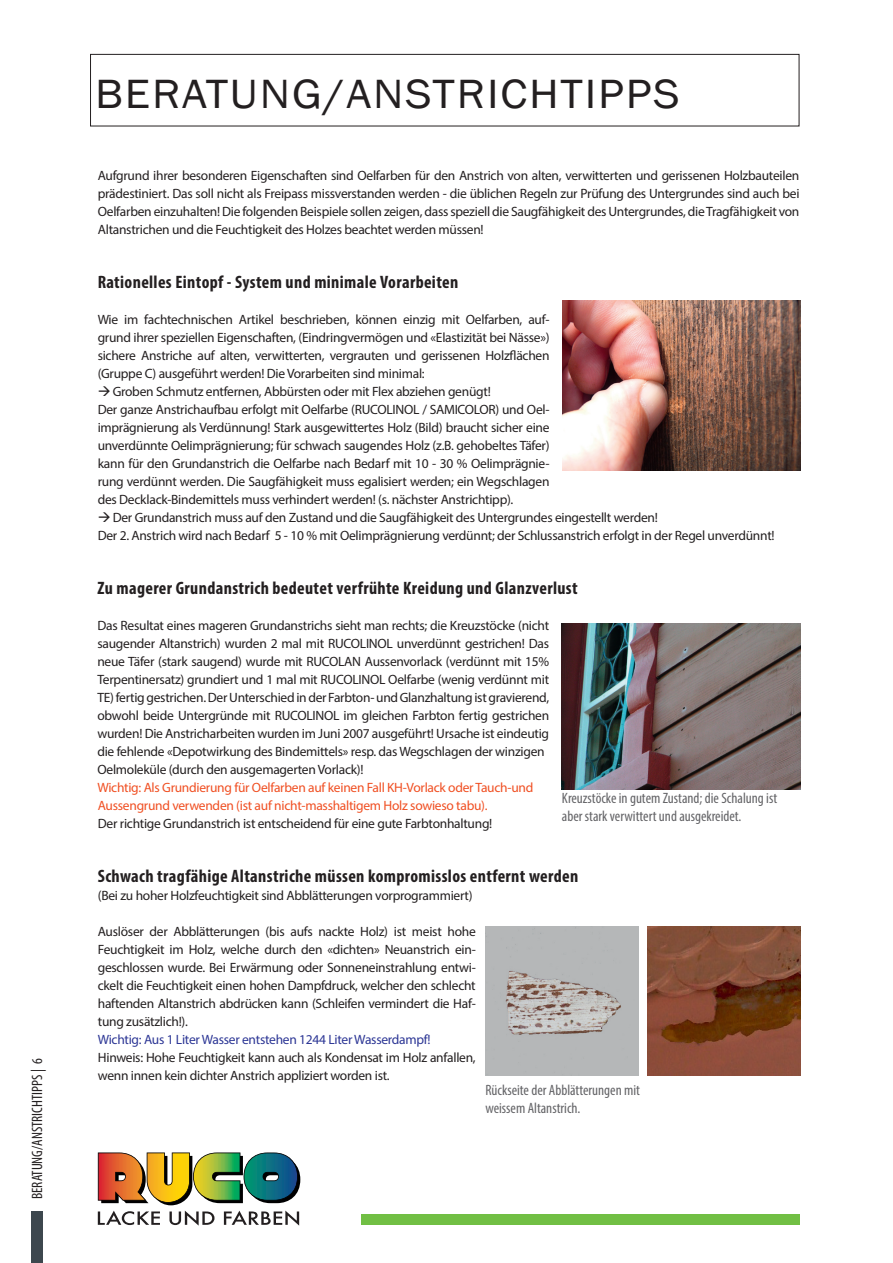
<style>
.page{position:relative;width:893px;height:1263px;background:#fff}
.page>*{position:absolute;margin:0;border:0;box-sizing:border-box;transform-origin:0 0}
.t1{font:42px "Franklin Gothic";letter-spacing:.04em;color:#231f20;scale:1.1 1}
.t2{font:700 condensed 18px "Myriad Pro";letter-spacing:.02em;color:#231f20}
.t3{font:condensed 15px/18px "Myriad Pro";color:#636366}
.t4{font:condensed 15px "Myriad Pro";color:#231f20}
.t5{font:13.5px/18px "Myriad Pro";letter-spacing:-.02em;color:#231f20}
.t6{font:13.5px "Myriad Pro";letter-spacing:-.02em;color:#f04f22}
.t7{font:13.5px "Myriad Pro";letter-spacing:-.02em;color:#2c3695}
</style>
<div class="page">
<div style="left:31px;top:1212px;width:12px;height:51px;background:#3d474e"></div>
<div style="left:361px;top:1214px;width:438px;height:11px;background:#71bf44"></div>
<div style="left:90px;top:54px;width:709px;height:72px;border:1px solid #231f20"></div>
<svg style="left:98px;top:1152px;width:202px;height:73px"></svg>
<img style="left:485px;top:926px;width:153px;height:149px">
<img style="left:562px;top:300px;width:238px;height:171px">
<img style="left:562px;top:624px;width:238px;height:165px">
<img style="left:647px;top:926px;width:153px;height:149px">
<p class="t4" style="left:28px;top:1199px;width:142px;rotate:-90deg">BERATUNG/ANSTRICHTIPPS | 6</p>
<h1 class="t1" style="left:95px;top:68px;width:533px">BERATUNG/ANSTR ICHTIPPS</h1>
<p class="t5" style="left:98px;top:166px;width:703px;text-align:justify">Aufgrund ihrer besonderen Eigenschaften sind Oelfarben für den Anstrich von alten, verwitterten und gerissenen Holzbauteilen prädestiniert. Das soll nicht als Freipass missverstanden werden - die üblichen Regeln zur Prüfung des Untergrundes sind auch bei Oelfarben einzuhalten! Die folgenden Beispiele sollen zeigen, dass speziell die Saugfähigkeit des Untergrundes, die Tragfähigkeit von Altanstrichen und die Feuchtigkeit des Holzes beachtet werden müssen!</p>
<h2 class="t2" style="left:98px;top:271px;width:362px">Rationelles Eintopf - System und minimale Vorarbeiten</h2>
<p class="t5" style="left:98px;top:310px;width:453px;text-align:justify">Wie im fachtechnischen Artikel beschrieben, können einzig mit Oelfarben, auf&shy;grund ihrer speziellen Eigenschaften, (Eindringvermögen und «Elastizität bei Nässe») sichere Anstriche auf alten, verwitterten, vergrauten und gerissenen Holzflächen (Gruppe C) ausgeführt werden! Die Vorarbeiten sind minimal:</p>
<p class="t5" style="left:98px;top:382px;width:453px">→Groben Schmutz entfernen, Abbürsten oder mit Flex abziehen genügt!<br>Der ganze Anstrichaufbau erfolgt mit Oelfarbe (RUCOLINOL / SAMICOLOR) und Oel&shy;imprägnierung als Verdünnung! Stark ausgewittertes Holz (Bild) braucht sicher eine unverdünnte Oelimprägnierung; für schwach saugendes Holz (z.B. gehobeltes Täfer) kann für den Grundanstrich die Oelfarbe nach Bedarf mit 10 - 30 % Oelimprägnie&shy;rung verdünnt werden. Die Saugfähigkeit muss egalisiert werden; ein Wegschlagen des Decklack-Bindemittels muss verhindert werden! (s. nächster Anstrichtipp).</p>
<p class="t5" style="left:98px;top:508px;width:678px">→Der Grundanstrich muss auf den Zustand und die Saugfähigkeit des Untergrundes eingestellt werden!<br>Der 2. Anstrich wird nach Bedarf 5 - 10 % mit Oelimprägnierung verdünnt; der Schlussanstrich erfolgt in der Regel unverdünnt!</p>
<h2 class="t2" style="left:97px;top:577px;width:482px">Zu magerer Grundanstrich bedeutet verfrühte Kreidung und Glanzverlust</h2>
<p class="t5" style="left:97px;top:616px;width:453px">Das Resultat eines mageren Grundanstrichs sieht man rechts; die Kreuzstöcke (nicht saugender Altanstrich) wurden 2 mal mit RUCOLINOL unverdünnt gestrichen! Das neue Täfer (stark saugend) wurde mit RUCOLAN Aussenvorlack (verdünnt mit 15% Terpentinersatz) grundiert und 1 mal mit RUCOLINOL Oelfarbe (wenig verdünnt mit TE) fertig gestrichen. Der Unterschied in der Farbton- und Glanzhaltung ist gravierend, obwohl beide Untergründe mit RUCOLINOL im gleichen Farbton fertig gestrichen wurden! Die Anstricharbeiten wurden im Juni 2007 ausgeführt! Ursache ist eindeutig die fehlende «Depotwirkung des Bindemittels» resp. das Wegschlagen der winzigen Oelmoleküle (durch den ausgemagerten Vorlack)!</p>
<p class="t6" style="left:97px;top:779px;width:437px">Wichtig: Als Grundierung für Oelfarben auf keinen Fall KH-Vorlack oder Tauch-und</p>
<p class="t3" style="left:562px;top:789px;width:217px">Kreuzstöcke in gutem Zustand; die Schalung ist aber stark verwittert und ausgekreidet.</p>
<p class="t6" style="left:98px;top:797px;width:391px">Aussengrund verwenden (ist auf nicht-masshaltigem Holz sowieso tabu).</p>
<p class="t5" style="left:98px;top:814px;width:396px">Der richtige Grundanstrich ist entscheidend für eine gute Farbtonhaltung!</p>
<h2 class="t2" style="left:98px;top:865px;width:482px">Schwach tragfähige Altanstriche müssen kompromisslos entfernt werden</h2>
<p class="t5" style="left:98px;top:886px;width:376px">(Bei zu hoher Holzfeuchtigkeit sind Abblätterungen vorprogrammiert)</p>
<p class="t5" style="left:98px;top:922px;width:380px;text-align:justify">Auslöser der Abblätterungen (bis aufs nackte Holz) ist meist hohe Feuchtigkeit im Holz, welche durch den «dichten» Neuanstrich ein&shy;geschlossen wurde. Bei Erwärmung oder Sonneneinstrahlung entwi&shy;ckelt die Feuchtigkeit einen hohen Dampfdruck, welcher den schlecht haftenden Altanstrich abdrücken kann (Schleifen vermindert die Haf&shy;tung zusätzlich!).</p>
<p class="t7" style="left:98px;top:1031px;width:334px">Wichtig: Aus 1 Liter Wasser entstehen 1244 Liter Wasserdampf!</p>
<p class="t5" style="left:98px;top:1048px;width:379px">Hinweis: Hohe Feuchtigkeit kann auch als Kondensat im Holz anfallen, wenn innen kein dichter Anstrich appliziert worden ist.</p>
<p class="t3" style="left:485px;top:1081px;width:156px">Rückseite der Abblätterungen mit weissem Altanstrich.</p>
</div>
